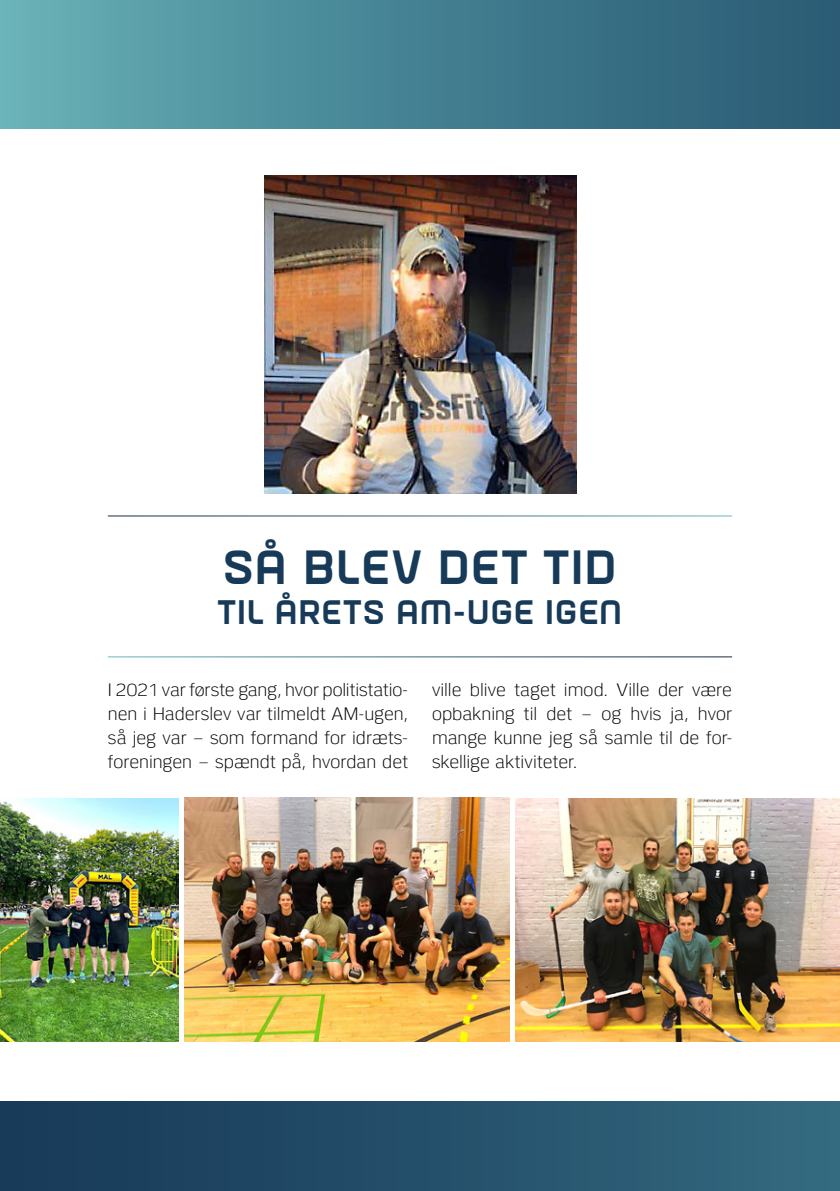
<style>
.page{position:relative;width:840px;height:1191px;background:#fff}
.page>*{position:absolute;margin:0;border:0;box-sizing:border-box;transform-origin:0 0}
.Overskrift{font:700 48px "Firm";letter-spacing:.015em;color:#173a59}
.Overskrift-2{font:700 34px "Firm";letter-spacing:.005em;color:#173a59}
.Brødtekst{font:300 18px/24px "Politi";color:#000;text-align:justify}
</style>
<div class="page">
<div style="left:0;top:0;width:839px;height:129px;background:linear-gradient(to right,#66afb6,#275772)"></div>
<div style="left:0;top:1101px;width:839px;height:90px;background:linear-gradient(to right,#163857,#34697f)"></div>
<img style="left:264px;top:175px;width:312px;height:318px">
<img style="left:0;top:798px;width:178px;height:243px">
<img style="left:515px;top:798px;width:324px;height:243px">
<img style="left:184px;top:798px;width:325px;height:243px">
<p class="Overskrift" style="left:223px;top:539px;width:396px">SÅ BLEV DET TID</p>
<p class="Overskrift-2" style="left:217px;top:592px;width:406px">TIL ÅRETS AM-UGE IGEN</p>
<p class="Brødtekst" style="left:108px;top:678px;width:301px">I 2021 var første gang, hvor politistatio&shy;nen i Haderslev var tilmeldt AM-ugen, så jeg var – som formand for idræts&shy;foreningen – spændt på, hvordan det</p>
<p class="Brødtekst" style="left:432px;top:678px;width:301px">ville blive taget imod. Ville der være opbakning til det – og hvis ja, hvor mange kunne jeg så samle til de for&shy;skellige aktiviteter.</p>
</div>
